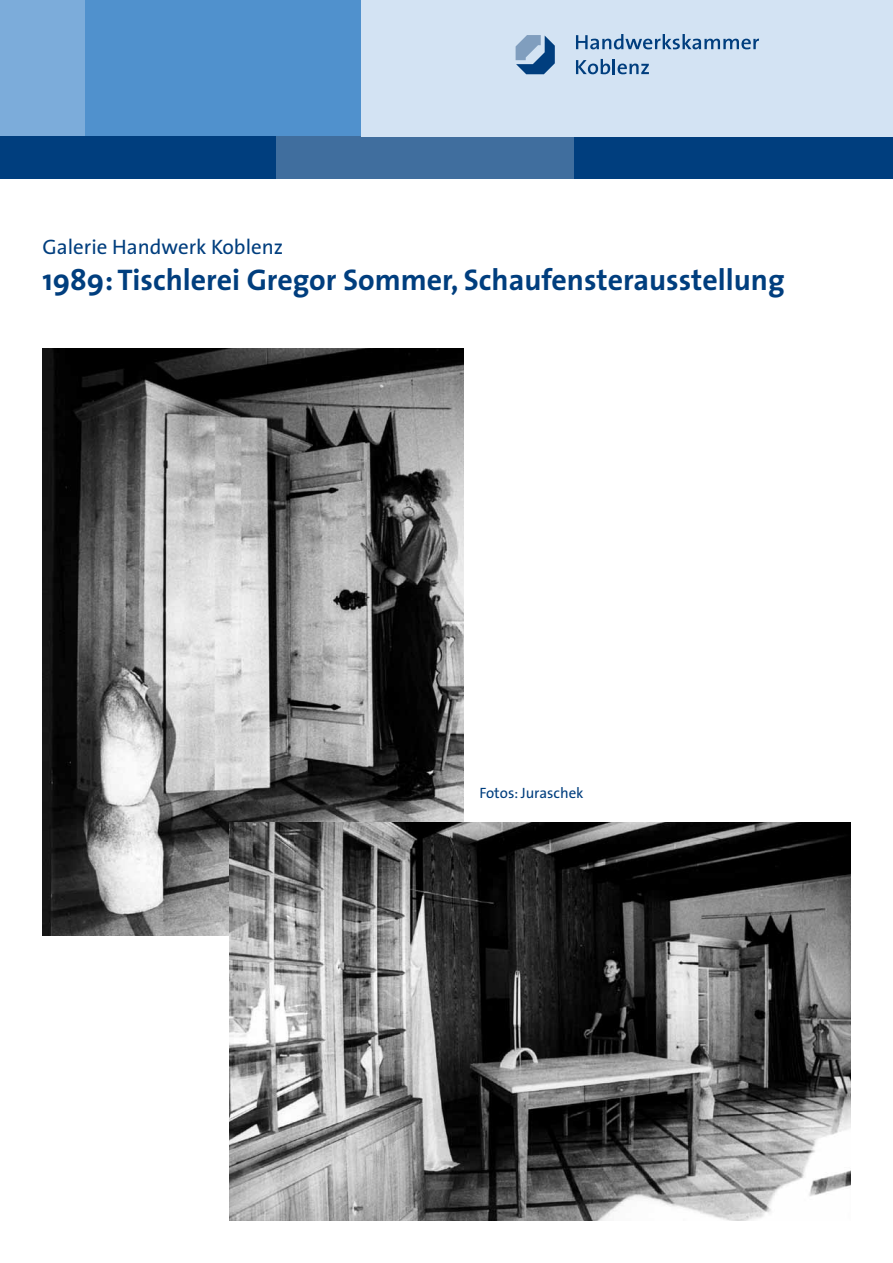
<style>
.page{position:relative;width:893px;height:1263px;background:#fff}
.page>*{position:absolute;margin:0;border:0;box-sizing:border-box;transform-origin:0 0}
.t1{font:700 30px "The Sans";color:#003e7e}
.t2{font:21px "The Sans";color:#003e7e}
.t3{font:15px "The Sans";color:#003e7e}
</style>
<div class="page">
<div style="left:0;top:0;width:85px;height:136px;background:#7cacda"></div>
<div style="left:85px;top:0;width:340px;height:136px;background:#5091cd"></div>
<div style="left:574px;top:136px;width:319px;height:43px;background:#003e7e"></div>
<div style="left:0;top:136px;width:276px;height:43px;background:#003e7e"></div>
<div style="left:276px;top:136px;width:298px;height:43px;background:#406e9e"></div>
<div style="left:361px;top:0;width:532px;height:136px;background:#d3e3f3"></div>
<svg style="left:576px;top:34px;width:183px;height:15px"></svg>
<svg style="left:576px;top:59px;width:73px;height:15px"></svg>
<svg style="left:516px;top:35px;width:39px;height:39px"></svg>
<img style="left:43px;top:349px;width:420px;height:586px">
<img style="left:230px;top:823px;width:620px;height:397px">
<p class="t2" style="left:43px;top:233px;width:242px">Galerie Handwerk Koblenz</p>
<p class="t1" style="left:43px;top:261px;width:744px">1989: Tischlerei Gregor Sommer, Schaufensterausstellung</p>
<p class="t3" style="left:479px;top:783px;width:106px">Fotos: Juraschek</p>
</div>
